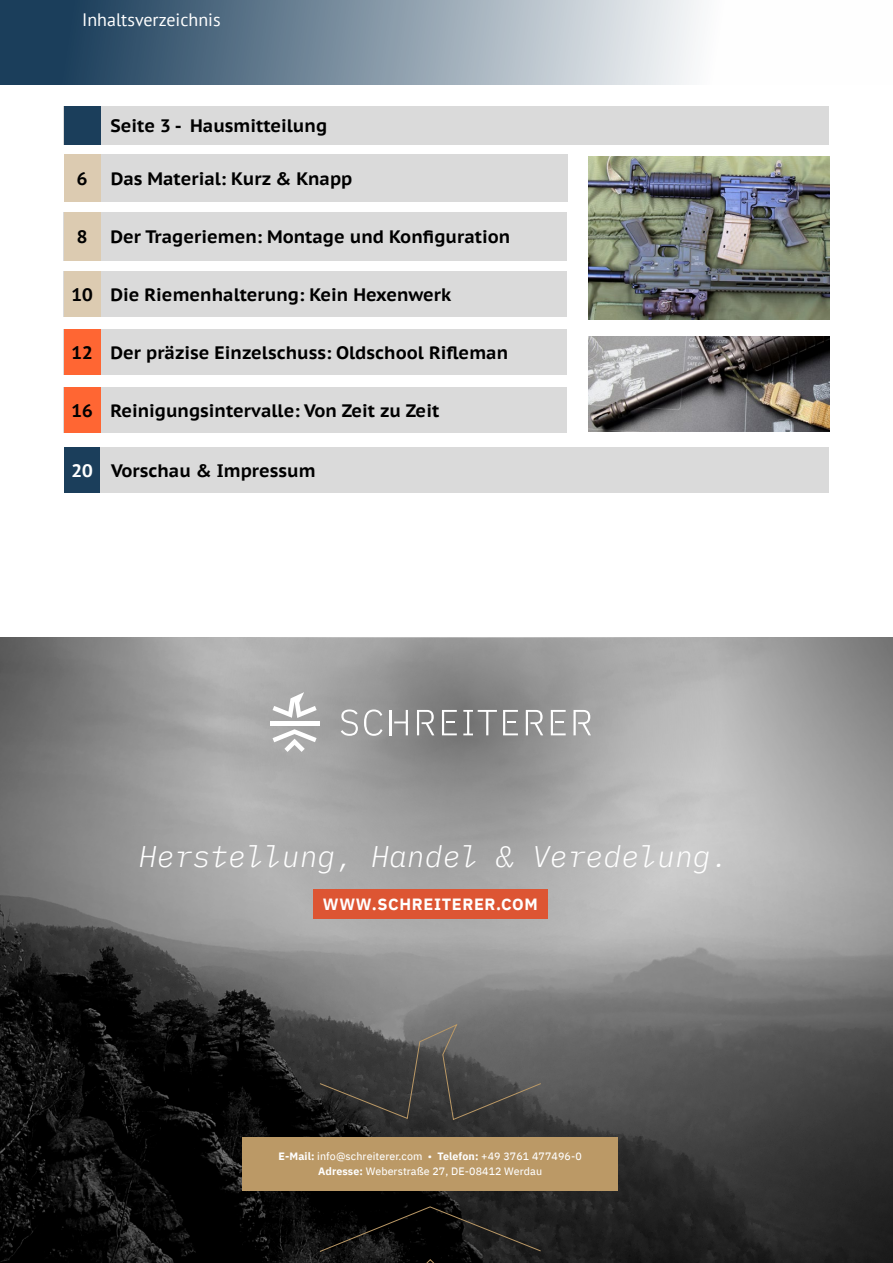
<style>
.page{position:relative;width:893px;height:1263px;background:#fff}
.page>*{position:absolute;margin:0;border:0;box-sizing:border-box;transform-origin:0 0}
.t1{font:italic 300 29.85px "IBM Plex Mono";color:#fff}
.t2{font:700 18px "PT Sans Caption";color:#000}
.t3{font:18px "PT Sans";color:#fff}
.t4{font:700 16.2px "IBM Plex Sans";letter-spacing:.04em;color:#fff}
.t5{font:10.65px/15.1px "IBM Plex Sans Text";letter-spacing:.01em;color:#fff;text-align:center}
.s1{color:#fff}
.s2{font-family:"IBM Plex Sans";font-weight:700}
</style>
<div class="page">
<svg style="left:0;top:0;width:699px;height:85px;background:#7e91a2"></svg>
<div style="left:64px;top:106px;width:765px;height:39px;background:#dadada"></div>
<div style="left:64px;top:106px;width:37px;height:39px;background:#1b3e5b"></div>
<div style="left:64px;top:155px;width:503px;height:47px;background:#dadada"></div>
<div style="left:64px;top:155px;width:37px;height:47px;background:#dccbb1"></div>
<div style="left:64px;top:212px;width:503px;height:49px;background:#dadada"></div>
<div style="left:64px;top:212px;width:37px;height:49px;background:#dccbb1"></div>
<div style="left:64px;top:271px;width:503px;height:46px;background:#dadada"></div>
<div style="left:64px;top:271px;width:37px;height:46px;background:#dccbb1"></div>
<div style="left:64px;top:329px;width:503px;height:46px;background:#dadada"></div>
<div style="left:64px;top:329px;width:37px;height:46px;background:#f63"></div>
<div style="left:64px;top:387px;width:503px;height:46px;background:#dadada"></div>
<div style="left:64px;top:387px;width:37px;height:46px;background:#f63"></div>
<div style="left:64px;top:447px;width:765px;height:46px;background:#dadada"></div>
<div style="left:64px;top:447px;width:36px;height:46px;background:#1b3e5b"></div>
<img style="left:588px;top:157px;width:241px;height:163px">
<img style="left:588px;top:337px;width:241px;height:95px">
<img style="left:0;top:971px;width:893px;height:292px">
<svg style="left:0;top:637px;width:893px;height:334px;background:#9d9d9d"></svg>
<svg style="left:319px;top:1023px;width:223px;height:97px;background:#4a4948"></svg>
<svg style="left:319px;top:1206px;width:223px;height:46px;background:#141312"></svg>
<svg style="left:384px;top:1258px;width:92px;height:5px"></svg>
<div style="left:313px;top:889px;width:235px;height:30px;background:#d53"></div>
<svg style="left:273px;top:692px;width:44px;height:26px"></svg>
<div style="left:270px;top:721px;width:50px;height:5px;background:#fff"></div>
<svg style="left:273px;top:729px;width:44px;height:23px"></svg>
<svg style="left:341px;top:709px;width:17px;height:27px"></svg>
<svg style="left:364px;top:709px;width:18px;height:27px"></svg>
<svg style="left:463px;top:710px;width:34px;height:25px"></svg>
<svg style="left:394px;top:710px;width:14px;height:25px"></svg>
<hr style="left:390px;top:710px;width:2px;height:25px;background:#fff">
<svg style="left:417px;top:710px;width:17px;height:25px"></svg>
<svg style="left:442px;top:710px;width:15px;height:25px"></svg>
<svg style="left:503px;top:710px;width:15px;height:25px"></svg>
<svg style="left:526px;top:710px;width:17px;height:25px"></svg>
<svg style="left:551px;top:710px;width:15px;height:25px"></svg>
<svg style="left:573px;top:710px;width:18px;height:25px"></svg>
<div style="left:243px;top:1137px;width:375px;height:54px;background:#b96"></div>
<p class="t3" style="left:82px;top:8px;width:140px">Inhaltsverzeichnis</p>
<p class="t2" style="left:111px;top:114px;width:218px">Seite 3 - Hausmitteilung</p>
<p class="t2" style="left:77px;top:167px;width:12px">6</p>
<p class="t2" style="left:111px;top:167px;width:243px">Das Material: Kurz &amp; Knapp</p>
<p class="t2" style="left:77px;top:225px;width:12px">8</p>
<p class="t2" style="left:111px;top:225px;width:401px">Der Trageriemen: Montage und Konfiguration</p>
<p class="t2" style="left:72px;top:283px;width:381px">10 Die Riemenhalterung: Kein Hexenwerk</p>
<p class="t2" style="left:72px;top:340px;width:438px">12 Der präzise Einzelschuss: Oldschool Rifleman</p>
<p class="t2" style="left:72px;top:398px;width:369px">16 Reinigungsintervalle: Von Zeit zu Zeit</p>
<p class="t2" style="left:72px;top:458px;width:246px"><span class="s1">20</span> Vorschau &amp; Impressum</p>
<h1 class="t1" style="left:139px;top:834px;width:591px">Herstellung, Handel &amp; Veredelung.</h1>
<p class="t4" style="left:323px;top:891px;width:216px">WWW.SCHREITERER.COM</p>
<p class="t5" style="left:279px;top:1147px;width:305px"><span class="s2">E-Mail:</span> info@schreiterer.com • <span class="s2">Telefon:</span> +49 3761 477496-0<br><span class="s2">Adresse:</span> Weberstraße 27, DE-08412 Werdau</p>
</div>
